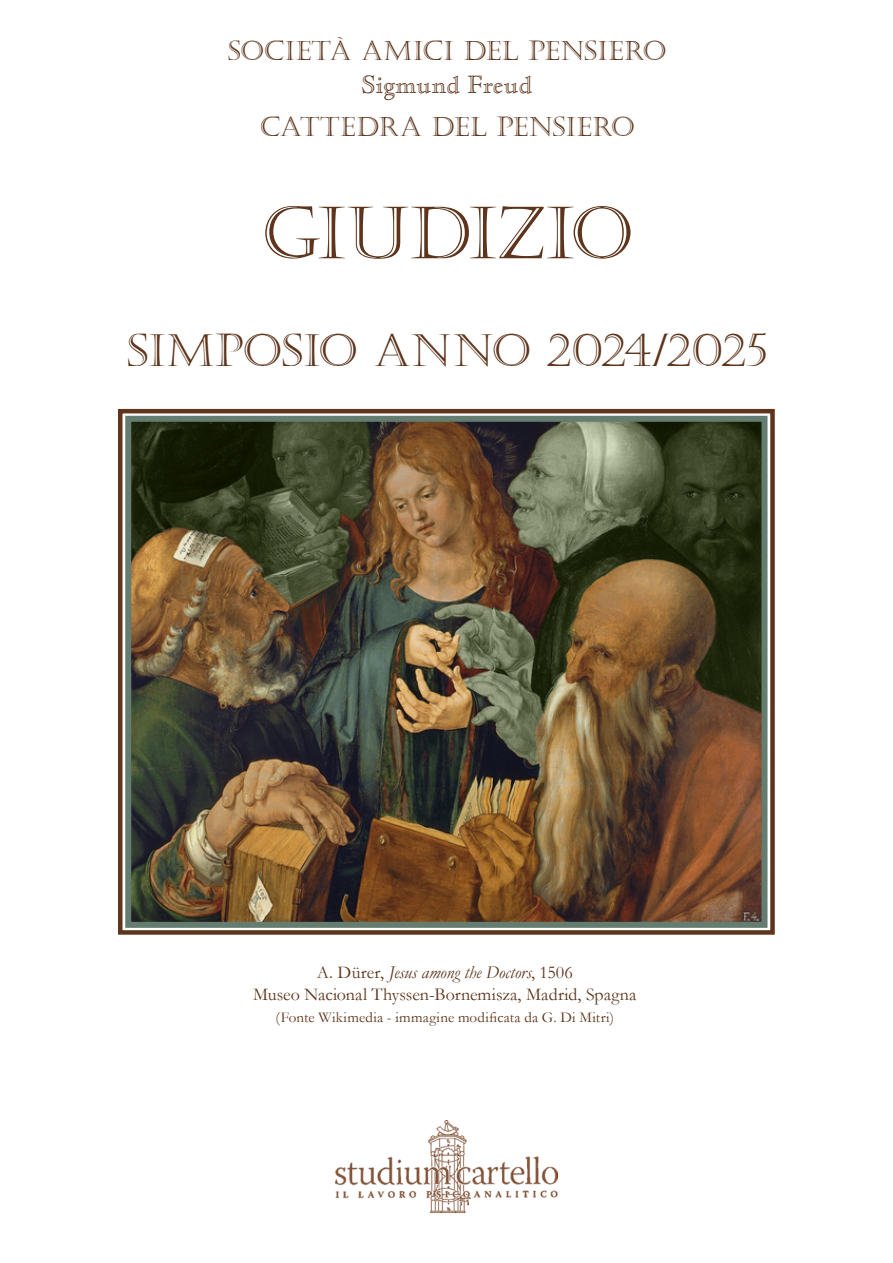
<style>
.page{position:relative;width:893px;height:1263px;background:#fff}
.page>*{position:absolute;margin:0;border:0;box-sizing:border-box;transform-origin:0 0}
.t1{font:72px "Castellar";color:#5e351c}
.t2{font:45px "Castellar";color:#5e351c}
.t3{font:27px "Castellar";letter-spacing:.005em;color:#5e351c}
.t4{font:27px "Cloister Open Face BT";letter-spacing:-.005em;color:#5e351c}
.t5{font:18px/21.6px "Garamond";color:#5e351c;text-align:center}
.t6{font:15px "Garamond";letter-spacing:.015em;color:#5e351c}
.s1{font-style:italic}
</style>
<div class="page">
<img style="left:335px;top:1120px;width:224px;height:94px">
<div style="left:118px;top:409px;width:657px;height:526px;border:4px solid #5e351c"></div>
<img style="left:132px;top:423px;width:628px;height:498px">
<div style="left:125px;top:416px;width:642px;height:512px;border:6px solid #657d70"></div>
<h3 class="t3" style="left:228px;top:35px;width:440px">SOCIETÀ AMICI DEL PENSIERO</h3>
<h3 class="t4" style="left:361px;top:69px;width:173px">Sigmund Freud</h3>
<h3 class="t3" style="left:259px;top:111px;width:377px">CATTEDRA DEL PENSIERO</h3>
<h1 class="t1" style="left:261px;top:192px;width:328px">GIUDIZIO</h1>
<h2 class="t2" style="left:127px;top:325px;width:642px">SIMPOSIO ANNO 2024/2025</h2>
<p class="t5" style="left:253px;top:961px;width:385px">A. Dürer, <span class="s1">Jesus among the Doctors</span>, 1506<br>Museo Nacional Thyssen-Bornemisza, Madrid, Spagna</p>
<p class="t6" style="left:276px;top:1007px;width:340px">(Fonte Wikimedia - immagine modificata da G. Di Mitri)</p>
</div>
